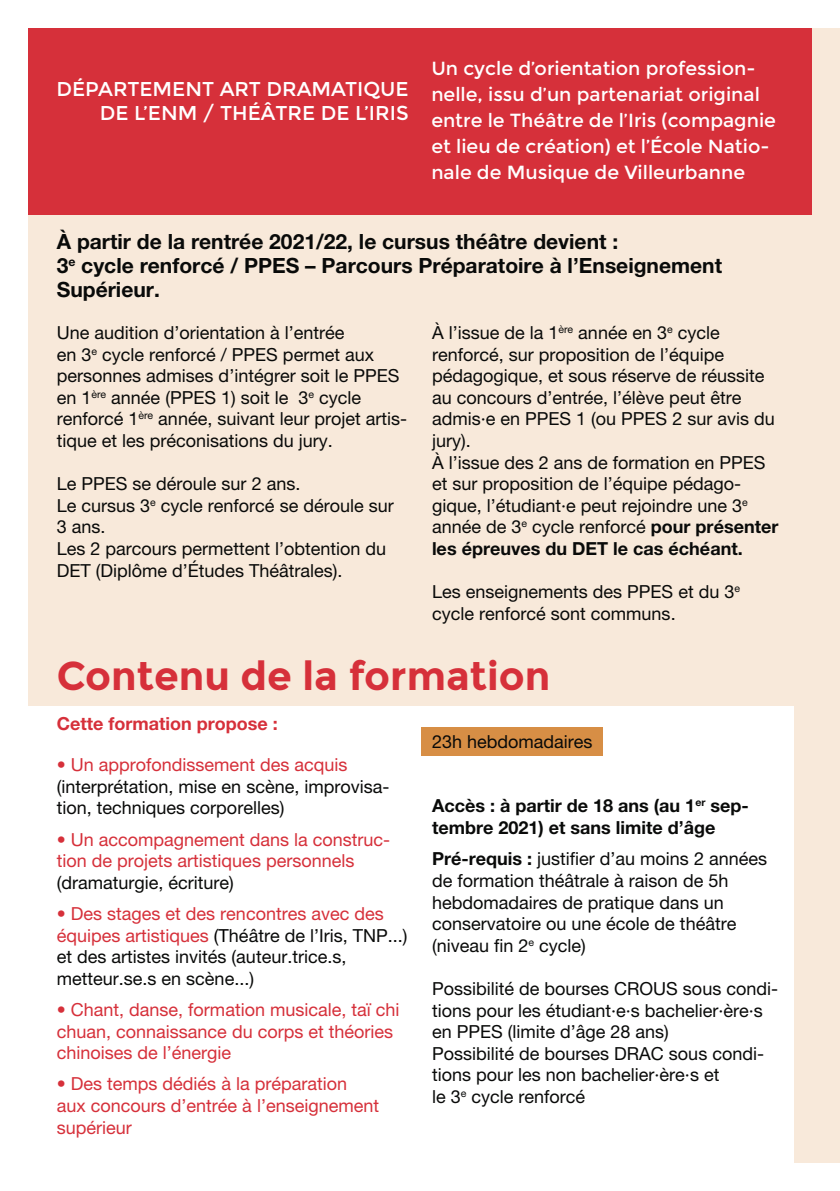
<style>
.page{position:relative;width:840px;height:1191px;background:#fff}
.page>*{position:absolute;margin:0;border:0;box-sizing:border-box;transform-origin:0 0}
.t1{font:700 40px "Montserrat";color:#d6303a}
.t2{font:700 21px/24px "Helvetica Neue LT Pro";color:#090a09}
.t3{font:20px/24px "Montserrat";color:#fff;text-align:right}
.t4{font:19px/26px "Montserrat";color:#fff}
.t5{font:18px/21.6px "Helvetica Neue LT Pro";color:#090a09}
.t6{font:18px/21.6px "Helvetica Neue LT Pro";color:#d6303a}
.t7{font:700 18px/21.6px "Helvetica Neue LT Pro";color:#090a09}
.t8{font:700 18px "Helvetica Neue LT Pro";color:#d6303a}
.s1{font-weight:700}
.s2{color:#d6303a}
.s3{color:#000}
</style>
<div class="page">
<div style="left:28px;top:28px;width:811px;height:1134px;background:#f8e9da"></div>
<div style="left:28px;top:28px;width:783px;height:187px;background:#d6303a"></div>
<div style="left:17px;top:706px;width:776px;height:469px;background:#fff"></div>
<div style="left:421px;top:727px;width:181px;height:28px;background:#d78e45"></div>
<p class="t3" style="left:56px;top:77px;width:353px">DÉPARTEMENT ART DRAMATIQUE<br>DE L’ENM / THÉÂTRE DE L’IRIS</p>
<p class="t4" style="left:431px;top:55px;width:346px">Un cycle d’orientation profession&shy;nelle, issu d’un partenariat original entre le Théâtre de l’Iris (compagnie et lieu de création) et l’École Natio&shy;nale de Musique de Villeurbanne</p>
<p class="t2" style="left:57px;top:229px;width:666px">À partir de la rentrée 2021/22, le cursus théâtre devient :<br>3<sup>e</sup> cycle renforcé / PPES – Parcours Préparatoire à l’Enseignement<br>Supérieur.</p>
<p class="t5" style="left:57px;top:321px;width:352px">Une audition d’orientation à l’entrée<br>en 3<sup>e</sup> cycle renforcé / PPES permet aux personnes admises d’intégrer soit le PPES en 1<sup>ère</sup> année (PPES 1) soit le 3<sup>e</sup> cycle renforcé 1<sup>ère</sup> année, suivant leur projet artis&shy;tique et les préconisations du jury.</p>
<p class="t5" style="left:57px;top:473px;width:338px">Le PPES se déroule sur 2 ans.<br>Le cursus 3<sup>e</sup> cycle renforcé se déroule sur<br>3 ans.<br>Les 2 parcours permettent l’obtention du<br>DET (Diplôme d’Études Théâtrales).</p>
<p class="t5" style="left:432px;top:321px;width:348px">À l’issue de la 1<sup>ère</sup> année en 3<sup>e</sup> cycle renforcé, sur proposition de l’équipe pédagogique, et sous réserve de réussite au concours d’entrée, l’élève peut être admis·e en PPES 1 (ou PPES 2 sur avis du jury).<br>À l’issue des 2 ans de formation en PPES et sur proposition de l’équipe pédago&shy;gique, l’étudiant·e peut rejoindre une 3<sup>e </sup>année de 3<sup>e</sup> cycle renforcé <span class="s1">pour présenter les épreuves du DET le cas échéant.</span></p>
<p class="t5" style="left:432px;top:581px;width:309px">Les enseignements des PPES et du 3<sup>e </sup>cycle renforcé sont communs.</p>
<h1 class="t1" style="left:57px;top:652px;width:495px">Contenu de la formation</h1>
<p class="t8" style="left:57px;top:712px;width:222px">Cette formation propose :</p>
<p class="t6" style="left:57px;top:753px;width:292px">• Un approfondissement des acquis</p>
<p class="t5" style="left:57px;top:775px;width:334px">(interprétation, mise en scène, improvisa&shy;tion, techniques corporelles)</p>
<p class="t6" style="left:57px;top:828px;width:335px">• Un accompagnement dans la construc&shy;tion de projets artistiques personnels</p>
<p class="t5" style="left:57px;top:871px;width:179px">(dramaturgie, écriture)</p>
<p class="t5" style="left:57px;top:902px;width:352px"><span class="s2">• Des stages et des rencontres avec des équipes artistiques</span> <span class="s3">(T</span>héâtre de l’Iris, TNP...) et des artistes invités (auteur.trice.s, metteur.se.s en scène...)</p>
<p class="t6" style="left:57px;top:998px;width:344px">• Chant, danse, formation musicale, taï chi chuan, connaissance du corps et théories chinoises de l’énergie</p>
<p class="t6" style="left:57px;top:1073px;width:324px">• Des temps dédiés à la préparation aux concours d’entrée à l’enseignement supérieur</p>
<p class="t5" style="left:432px;top:730px;width:162px">23h hebdomadaires</p>
<p class="t7" style="left:432px;top:795px;width:318px">Accès : à partir de 18 ans (au 1<sup>er</sup> sep&shy;tembre 2021) et sans limite d’âge</p>
<p class="t5" style="left:432px;top:848px;width:336px"><span class="s1">Pré-requis :</span> justifier d’au moins 2 années de formation théâtrale à raison de 5h hebdomadaires de pratique dans un conservatoire ou une école de théâtre (niveau fin 2<sup>e</sup> cycle)</p>
<p class="t5" style="left:432px;top:977px;width:347px">Possibilité de bourses CROUS sous condi&shy;tions pour les étudiant·e·s bachelier·ère·s en PPES (limite d’âge 28 ans)<br>Possibilité de bourses DRAC sous condi&shy;tions pour les non bachelier·ère·s et<br>le 3<sup>e</sup> cycle renforcé</p>
</div>
